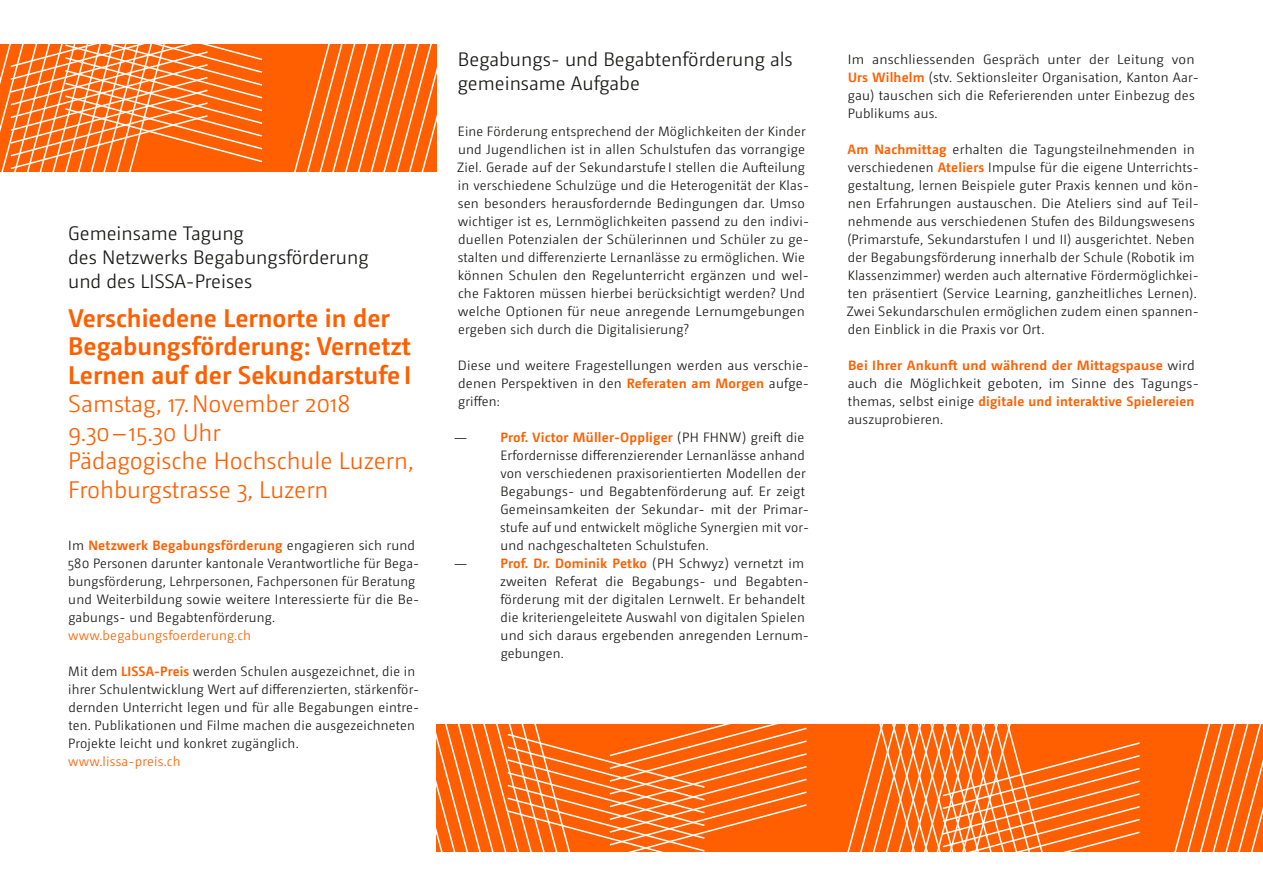
<style>
.page{position:relative;width:1263px;height:893px;background:#fff}
.page>*{position:absolute;margin:0;border:0;box-sizing:border-box;transform-origin:0 0}
.t1{font:600 25.5px/28.5px "Camingo";color:#ff5f00}
.t2{font:300 24px/28.5px "Camingo";color:#ff5f00}
.t3{font:300 19.5px/24px "Camingo";color:#181716}
.t4{font:300 13.5px/18px "Camingo";letter-spacing:.015em;color:#181716}
.t5{font:300 13.5px/18px "Camingo";letter-spacing:.015em;color:#181716;scale:1.05 1}
.t6{font:300 13.5px/18px "Camingo";letter-spacing:.015em;color:#181716;scale:1.04 1}
.t7{font:300 13.5px "Camingo";letter-spacing:.015em;color:#ff5f00}
.s1{font-weight:600;color:#ff5f00}
</style>
<div class="page">
<div style="left:0;top:44px;width:436px;height:128px;background:#ff5f00"></div>
<svg style="left:0;top:44px;width:263px;height:128px"></svg>
<svg style="left:294px;top:44px;width:143px;height:128px"></svg>
<div style="left:437px;top:724px;width:826px;height:128px;background:#ff5f00"></div>
<svg style="left:1174px;top:724px;width:89px;height:128px"></svg>
<svg style="left:847px;top:724px;width:293px;height:128px"></svg>
<svg style="left:436px;top:724px;width:371px;height:128px"></svg>
<h3 class="t3" style="left:68px;top:222px;width:302px">Gemeinsame Tagung<br>des Netzwerks Begabungsförderung und des LISSA-Preises</h3>
<h1 class="t1" style="left:68px;top:304px;width:345px">Verschiedene Lernorte in der<br>Begabungsförderung: Vernetzt<br>Lernen auf der Sekundarstufe I</h1>
<h2 class="t2" style="left:68px;top:390px;width:347px">Samstag, 17.November 2018<br>9.30–15.30 Uhr<br>Pädagogische Hochschule Luzern,<br>Frohburgstrasse 3, Luzern</h2>
<p class="t4" style="left:68px;top:536px;width:353px">Im <span class="s1">Netzwerk Begabungsförderung</span> engagieren sich rund 580 Personen darunter kantonale Verantwortliche für Bega&shy;bungsförderung, Lehrpersonen, Fachpersonen für Beratung und Weiterbildung sowie weitere Interessierte für die Be&shy;gabungs- und Begabtenförderung.</p>
<p class="t7" style="left:68px;top:627px;width:184px">www.begabungsfoerderung.ch</p>
<p class="t4" style="left:68px;top:662px;width:353px">Mit dem <span class="s1">LISSA-Preis</span> werden Schulen ausgezeichnet, die in ihrer Schulentwicklung Wert auf differenzierten, stärkenför&shy;dernden Unterricht legen und für alle Begabungen eintre&shy;ten. Publikationen und Filme machen die ausgezeichneten Projekte leicht und konkret zugänglich.</p>
<p class="t7" style="left:68px;top:753px;width:114px">www.lissa-preis.ch</p>
<h3 class="t3" style="left:458px;top:47px;width:336px">Begabungs- und Begabtenförderung als gemeinsame Aufgabe</h3>
<p class="t4" style="left:457px;top:122px;width:353px">Eine Förderung entsprechend der Möglichkeiten der Kinder und Jugendlichen ist in allen Schulstufen das vorrangige Ziel. Gerade auf der Sekundarstufe I stellen die Aufteilung in verschiedene Schulzüge und die Heterogenität der Klas&shy;sen besonders herausfordernde Bedingungen dar. Umso wichtiger ist es, Lernmöglichkeiten passend zu den indivi&shy;duellen Potenzialen der Schülerinnen und Schüler zu ge&shy;stalten und differenzierte Lernanlässe zu ermöglichen. Wie können Schulen den Regelunterricht ergänzen und wel&shy;che Faktoren müssen hierbei berücksichtigt werden? Und welche Optionen für neue anregende Lernumgebungen ergeben sich durch die Digitalisierung?</p>
<p class="t4" style="left:458px;top:356px;width:353px;text-align:justify">Diese und weitere Fragestellungen werden aus verschie&shy;denen Perspektiven in den <span class="s1">Referaten am Morgen</span> aufge&shy;griffen:</p>
<p class="t4" style="left:454px;top:428px;width:15px">—</p>
<p class="t4" style="left:500px;top:428px;width:310px"><span class="s1">Prof. Victor Müller-Oppliger</span> (PH FHNW) greift die Erfordernisse differenzierender Lernanlässe anhand von verschiedenen praxisorientierten Modellen der Begabungs- und Begabtenförderung auf. Er zeigt Gemeinsamkeiten der Sekundar- mit der Primar&shy;stufe auf und entwickelt mögliche Synergien mit vor&shy;und nachgeschalteten Schulstufen.</p>
<p class="t4" style="left:454px;top:554px;width:15px">—</p>
<p class="t4" style="left:500px;top:554px;width:311px"><span class="s1">Prof. Dr. Dominik Petko</span> (PH Schwyz) vernetzt im zweiten Referat die Begabungs- und Begabten&shy;förderung mit der digitalen Lernwelt. Er behandelt die kriteriengeleitete Auswahl von digitalen Spielen und sich daraus ergebenden anregenden Lernum&shy;gebungen.</p>
<p class="t5" style="left:848px;top:50px;width:336px">Im anschliessenden Gespräch unter der Leitung von <span class="s1">Urs Wilhelm</span> (stv. Sektionsleiter Organisation, Kanton Aar&shy;gau) tauschen sich die Referierenden unter Einbezug des Publikums aus.</p>
<p class="t4" style="left:847px;top:140px;width:353px"><span class="s1">Am Nachmittag</span> erhalten die Tagungsteilnehmenden in verschiedenen <span class="s1">Ateliers</span> Impulse für die eigene Unterrichts&shy;gestaltung, lernen Beispiele guter Praxis kennen und kön&shy;nen Erfahrungen austauschen. Die Ateliers sind auf Teil&shy;nehmende aus verschiedenen Stufen des Bildungswesens (Primarstufe, Sekundarstufen I und II) ausgerichtet. Neben der Begabungsförderung innerhalb der Schule (Robotik im Klassenzimmer) werden auch alternative Fördermöglichkei&shy;ten präsentiert (Service Learning, ganzheitliches Lernen).<br>Zwei Sekundarschulen ermöglichen zudem einen spannen&shy;den Einblick in die Praxis vor Ort.</p>
<p class="t6" style="left:848px;top:356px;width:337px"><span class="s1">Bei Ihrer Ankunft und während der Mittagspause</span> wird auch die Möglichkeit geboten, im Sinne des Tagungs&shy;themas, selbst einige <span class="s1">digitale und interaktive Spielereien </span>auszuprobieren.</p>
</div>
